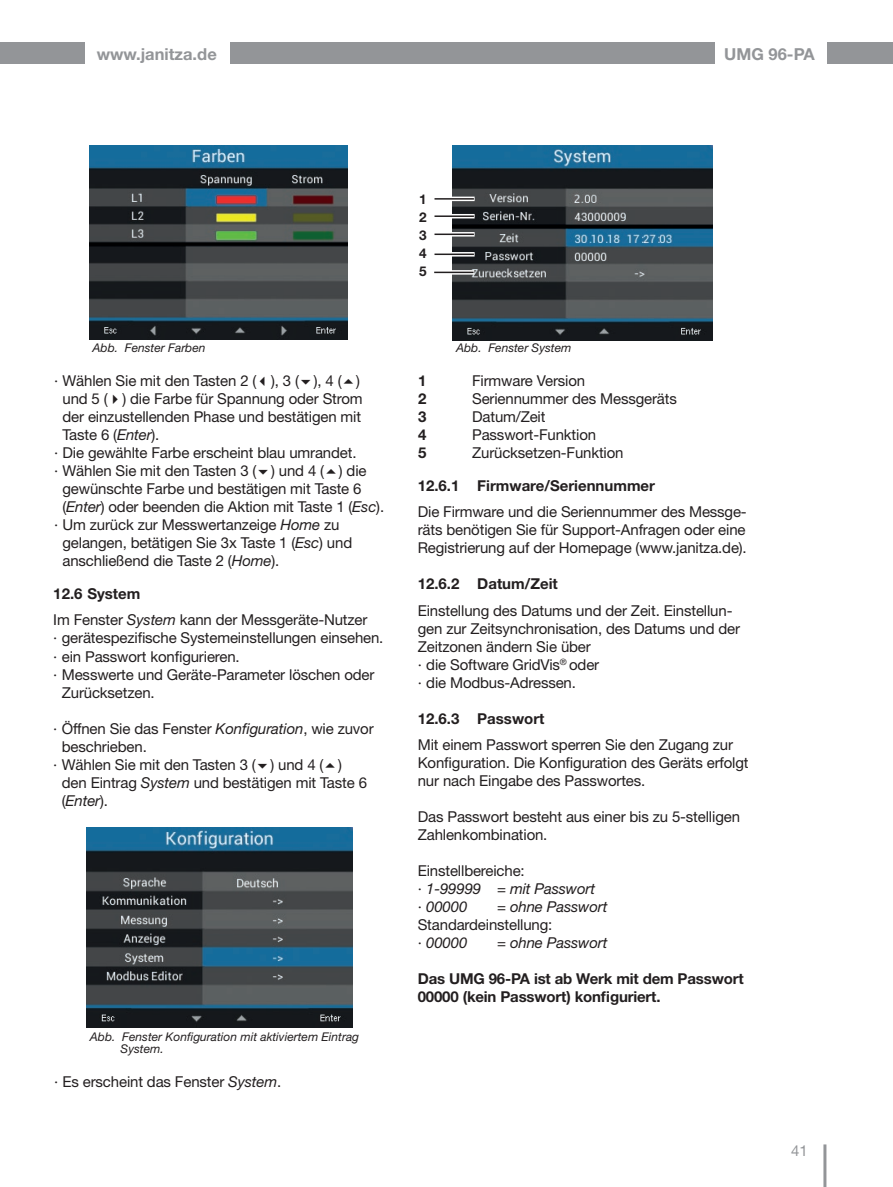
<style>
.page{position:relative;width:893px;height:1187px;background:#fff}
.page>*{position:absolute;margin:0;border:0;box-sizing:border-box;transform-origin:0 0}
.t1{font:700 16.5px "Helvetica Neue LT";color:#939598}
.t2{font:15px/18px "Helvetica Neue LT";letter-spacing:-.01em;color:#231f20}
.t3{font:700 15px/18px "Helvetica Neue LT";letter-spacing:-.01em;color:#231f20}
.t4{font:italic 15px/18px "Helvetica Neue LT";letter-spacing:-.01em;color:#231f20}
.t5{font:15px "Helvetica Neue LT";color:#939598}
.t6{font:700 13.5px/18px "Helvetica Neue LT";color:#231f20;text-align:justify}
.t7{font:italic 12px/12px "Helvetica Neue LT";color:#231f20}
.s1{font-style:italic}
.s2{font-weight:700}
.s3{font-style:normal}
</style>
<div class="page">
<hr style="left:823px;top:1144px;width:3px;height:42px;background:#939598">
<div style="left:230px;top:43px;width:484px;height:21px;background:#939598"></div>
<div style="left:0;top:43px;width:85px;height:21px;background:#939598"></div>
<div style="left:827px;top:43px;width:66px;height:21px;background:#939598"></div>
<img style="left:89px;top:146px;width:259px;height:193px">
<img style="left:87px;top:827px;width:266px;height:200px">
<img style="left:453px;top:145px;width:259px;height:195px">
<svg style="left:434px;top:196px;width:41px;height:5px"></svg>
<hr style="left:434px;top:198px;width:40px;height:1px;background:#231f20">
<hr style="left:434px;top:214px;width:41px;height:4px;background:#fff">
<hr style="left:434px;top:215px;width:40px;height:2px;background:#231f20">
<hr style="left:434px;top:232px;width:41px;height:4px;background:#f4f4f4">
<hr style="left:434px;top:233px;width:40px;height:2px;background:#231f20">
<hr style="left:434px;top:252px;width:41px;height:4px;background:#f4f4f4">
<hr style="left:434px;top:253px;width:40px;height:2px;background:#231f20">
<svg style="left:434px;top:270px;width:40px;height:4px"></svg>
<hr style="left:434px;top:271px;width:40px;height:2px;background:#231f20">
<p class="t1" style="left:97px;top:44px;width:122px">www.janitza.de</p>
<p class="t1" style="left:724px;top:44px;width:92px">UMG 96-PA</p>
<p class="t7" style="left:101px;top:342px;width:106px">Abb. Fenster Farben</p>
<p class="t2" style="left:54px;top:371px;width:308px">· Wählen Sie mit den Tasten 2 (✓), 3 ( ), 4 ( )</p>
<p class="t2" style="left:63px;top:389px;width:302px">und 5 (✔) die Farbe für Spannung oder Strom</p>
<p class="t2" style="left:63px;top:407px;width:300px">der einzustellenden Phase und bestätigen mit</p>
<p class="t2" style="left:63px;top:425px;width:98px">Taste 6 (<span class="s1">Enter</span>).</p>
<p class="t2" style="left:54px;top:443px;width:304px">· Die gewählte Farbe erscheint blau umrandet.</p>
<p class="t2" style="left:54px;top:461px;width:314px">· Wählen Sie mit den Tasten 3 ( ) und 4 ( ) die</p>
<p class="t2" style="left:63px;top:479px;width:301px">gewünschte Farbe und bestätigen mit Taste 6</p>
<p class="t2" style="left:63px;top:497px;width:323px">(<span class="s1">Enter</span>) oder beenden die Aktion mit Taste 1 (<span class="s1">Esc</span>).</p>
<p class="t2" style="left:54px;top:515px;width:287px">· Um zurück zur Messwertanzeige <span class="s1">Home</span> zu</p>
<p class="t2" style="left:63px;top:533px;width:291px">gelangen, betätigen Sie 3x Taste 1 (<span class="s1">Esc</span>) und</p>
<p class="t2" style="left:63px;top:551px;width:218px">anschließend die Taste 2 (<span class="s1">Home</span>).</p>
<p class="t2" style="left:53px;top:580px;width:316px;line-height:26.5px"><span class="s2">12.6 System<br></span>Im Fenster <span class="s1">System</span> kann der Messgeräte-Nutzer</p>
<p class="t2" style="left:53px;top:629px;width:332px">· gerätespezifische Systemeinstellungen einsehen.</p>
<p class="t2" style="left:53px;top:647px;width:188px">· ein Passwort konfigurieren.</p>
<p class="t2" style="left:53px;top:665px;width:323px">· Messwerte und Geräte-Parameter löschen oder</p>
<p class="t2" style="left:62px;top:683px;width:94px">Zurücksetzen.</p>
<p class="t2" style="left:53px;top:719px;width:322px">· Öffnen Sie das Fenster <span class="s1">Konfiguration</span>, wie zuvor</p>
<p class="t2" style="left:62px;top:737px;width:87px">beschrieben.</p>
<p class="t2" style="left:53px;top:755px;width:290px">· Wählen Sie mit den Tasten 3 ( ) und 4 ( )</p>
<p class="t2" style="left:62px;top:773px;width:307px">den Eintrag <span class="s1">System</span> und bestätigen mit Taste 6</p>
<p class="t4" style="left:62px;top:791px;width:48px"><span class="s3">(</span>Enter<span class="s3">).</span></p>
<p class="t7" style="left:121px;top:1030px;width:240px;text-indent:-23px">Abb. Fenster Konfiguration mit aktiviertem Eintrag<br>System.</p>
<p class="t2" style="left:54px;top:1072px;width:229px">· Es erscheint das Fenster <span class="s1">System</span>.</p>
<p class="t6" style="left:419px;top:190px;width:9px">1<br>2<br>3<br>4<br>5</p>
<p class="t7" style="left:464px;top:342px;width:109px">Abb. Fenster System</p>
<p class="t3" style="left:418px;top:371px;width:10px">1</p>
<p class="t2" style="left:472px;top:371px;width:115px">Firmware Version</p>
<p class="t3" style="left:418px;top:389px;width:10px">2</p>
<p class="t2" style="left:472px;top:389px;width:206px">Seriennummer des Messgeräts</p>
<p class="t3" style="left:418px;top:407px;width:10px">3</p>
<p class="t2" style="left:472px;top:407px;width:75px">Datum/Zeit</p>
<p class="t3" style="left:418px;top:425px;width:10px">4</p>
<p class="t2" style="left:472px;top:425px;width:125px">Passwort-Funktion</p>
<p class="t3" style="left:418px;top:443px;width:10px">5</p>
<p class="t2" style="left:472px;top:443px;width:153px">Zurücksetzen-Funktion</p>
<p class="t3" style="left:418px;top:476px;width:239px">12.6.1 Firmware/Seriennummer</p>
<p class="t2" style="left:418px;top:502px;width:331px;text-align:justify">Die Firmware und die Seriennummer des Messge&shy;räts benötigen Sie für Support-Anfragen oder eine Registrierung auf der Homepage (www.janitza.de).</p>
<p class="t3" style="left:418px;top:574px;width:142px">12.6.2 Datum/Zeit</p>
<p class="t2" style="left:418px;top:601px;width:324px">Einstellung des Datums und der Zeit. Einstellun&shy;gen zur Zeitsynchronisation, des Datums und der Zeitzonen ändern Sie über<br>· die Software GridVis<sup>®</sup> oder<br>· die Modbus-Adressen.</p>
<p class="t3" style="left:418px;top:709px;width:128px">12.6.3 Passwort</p>
<p class="t2" style="left:418px;top:735px;width:332px">Mit einem Passwort sperren Sie den Zugang zur<br>Konfiguration. Die Konfiguration des Geräts erfolgt nur nach Eingabe des Passwortes.</p>
<p class="t2" style="left:418px;top:807px;width:324px">Das Passwort besteht aus einer bis zu 5-stelligen<br>Zahlenkombination.</p>
<p class="t4" style="left:418px;top:861px;width:179px"><span class="s3">Einstellbereiche:<br>·</span> 1-99999 = mit Passwort <span class="s3">·</span> 00000</p>
<p class="t4" style="left:497px;top:897px;width:112px">= ohne Passwort</p>
<p class="t2" style="left:418px;top:915px;width:136px">Standardeinstellung: · <span class="s1">00000</span></p>
<p class="t4" style="left:497px;top:933px;width:112px">= ohne Passwort</p>
<p class="t3" style="left:418px;top:969px;width:328px">Das UMG 96-PA ist ab Werk mit dem Passwort<br>00000 (kein Passwort) konfiguriert.</p>
<p class="t5" style="left:791px;top:1141px;width:18px">41</p>
</div>
